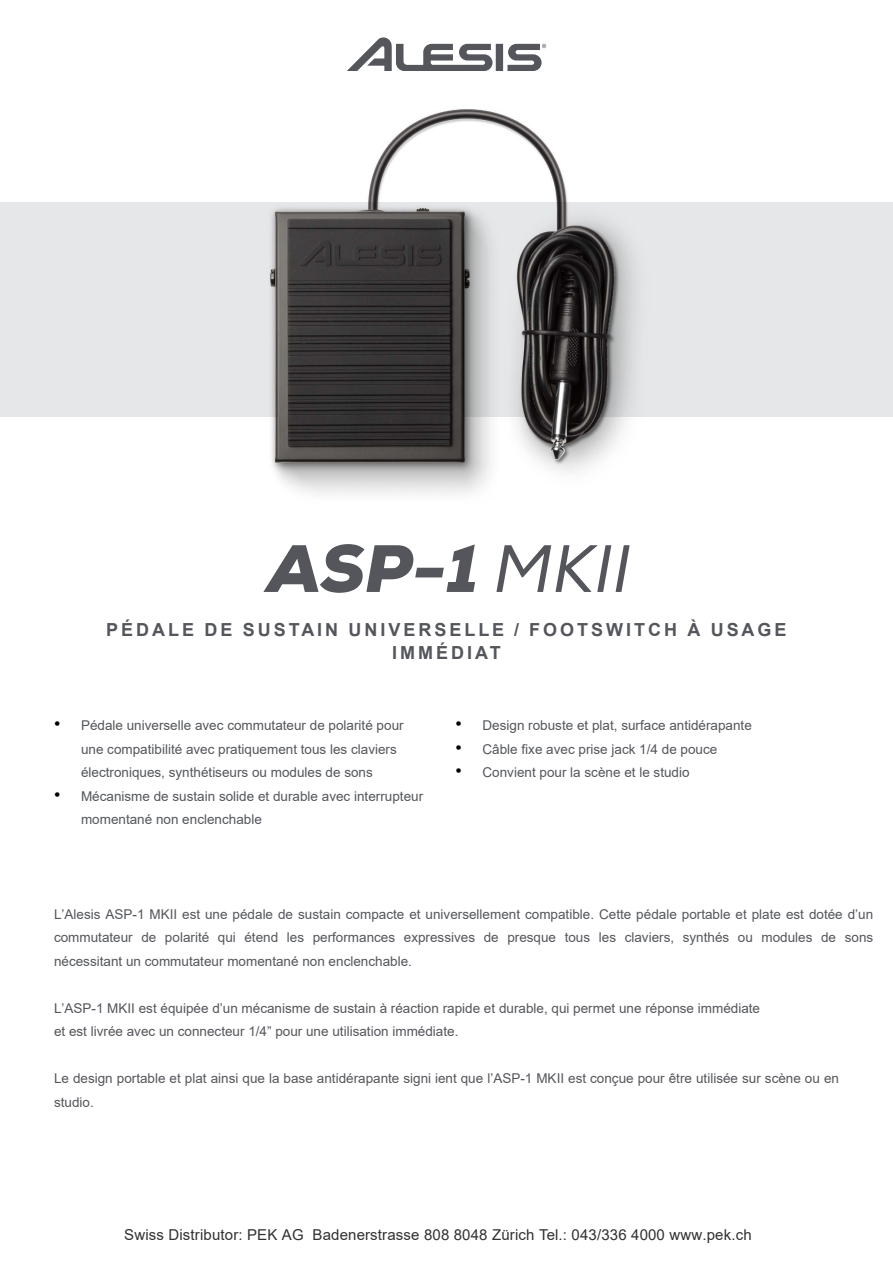
<style>
.page{position:relative;width:893px;height:1263px;background:#fff}
.page>*{position:absolute;margin:0;border:0;box-sizing:border-box;transform-origin:0 0}
.t1{font:700 18px/23.5px "Arial";letter-spacing:.165em;color:#54565b;text-align:center}
.t2{font:15px "Arial";letter-spacing:.01em;color:#313131}
.t3{font:13.5px/23.5px "Arial";color:#54565b}
.s1{font-size:18px;color:#000}
.s2{color:#fff}
</style>
<div class="page">
<svg style="left:347px;top:37px;width:200px;height:34px"></svg>
<div style="left:0;top:202px;width:893px;height:215px;background:#e6e7e8"></div>
<img style="left:270px;top:109px;width:366px;height:385px">
<svg style="left:263px;top:544px;width:367px;height:49px"></svg>
<h1 class="t1" style="left:106px;top:618px;width:682px">PÉDALE DE SUSTAIN UNIVERSELLE / FOOTSWITCH À USAGE<br>IMMÉDIAT</h1>
<p class="t3" style="left:81px;top:713px;width:324px;text-indent:-27px"><span class="s1">•</span> Pédale universelle avec commutateur de polarité pour une compatibilité avec pratiquement tous les claviers électroniques, synthétiseurs ou modules de sons</p>
<p class="t3" style="left:81px;top:784px;width:344px;text-indent:-27px"><span class="s1">•</span> Mécanisme de sustain solide et durable avec interrupteur momentané non enclenchable</p>
<p class="t3" style="left:455px;top:713px;width:298px"><span class="s1">•</span> Design robuste et plat, surface antidérapante</p>
<p class="t3" style="left:455px;top:737px;width:263px"><span class="s1">•</span> Câble fixe avec prise jack 1/4 de pouce</p>
<p class="t3" style="left:455px;top:761px;width:236px"><span class="s1">•</span> Convient pour la scène et le studio</p>
<p class="t3" style="left:54px;top:902px;width:821px;text-align:justify">L’Alesis ASP-1 MKII est une pédale de sustain compacte et universellement compatible. Cette pédale portable et plate est dotée d’un commutateur de polarité qui étend les performances expressives de presque tous les claviers, synthés ou modules de sons nécessitant un commutateur momentané non enclenchable.</p>
<p class="t3" style="left:54px;top:996px;width:708px">L’ASP-1 MKII est équipée d’un mécanisme de sustain à réaction rapide et durable, qui permet une réponse immédiate et est livrée avec un connecteur 1/4” pour une utilisation immédiate.</p>
<p class="t3" style="left:54px;top:1067px;width:786px">Le design portable et plat ainsi que la base antidérapante signi ient que l’ASP-1 MKII est conçue pour être utilisée sur scène ou en studio.</p>
<p class="t2" style="left:124px;top:1224px;width:680px">Swiss Distributor: PEK AG Badenerstrasse 808 8048 Zürich Tel.: 043/336 4000 www.pek.ch<span class="s2">Zürich ▪</span></p>
</div>
